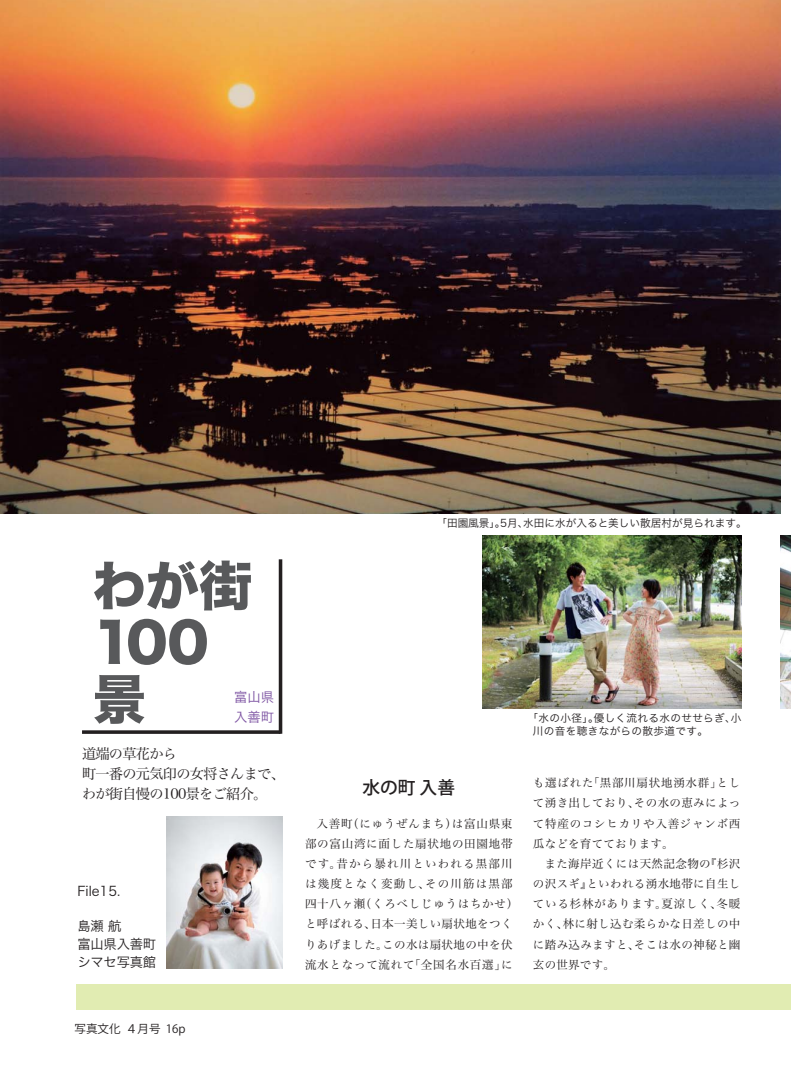
<style>
.page{position:relative;width:791px;height:1074px;background:#fff}
.page>*{position:absolute;margin:0;border:0;box-sizing:border-box;transform-origin:0 0}
.t1{font:53.12px/56.8px "Hira Kaku Std N W8 90 msp RKSJ H";color:#58595b}
.t2{font:17.75px "Koz Go Pro Medium 90 msp RKSJ H";color:#231f20}
.t3{font:14.12px/20.1px "Hira Min Pro W3 90 msp RKSJ H";letter-spacing:-.05em;color:#231f20}
.t4{font:13.25px/17.8px "Hira Kaku Pro W3 90 msp RKSJ H";letter-spacing:-.02em;color:#231f20}
.t5{font:13.25px/20.1px "Hira Kaku Pro W3 90 msp RKSJ H";color:#7b51a1}
.t6{font:11.5px/20.1px "Hira Min Pro W3 90 msp RKSJ H";letter-spacing:.06em;color:#231f20;text-align:justify}
.t7{font:11.5px "Koz Go Pro Regular 90 msp RKSJ H";color:#231f20}
.t8{font:10.62px/13.2px "Hira Kaku Pro W3 90 msp RKSJ H";letter-spacing:.03em;color:#231f20}
.t9{font:10.62px "Hira Kaku Pro W3 90 msp RKSJ H";color:#231f20}
</style>
<div class="page">
<div style="left:76px;top:984px;width:704px;height:26px;background:#e1ecb2"></div>
<svg style="left:278px;top:559px;width:4px;height:175px"></svg>
<svg style="left:82px;top:730px;width:198px;height:4px"></svg>
<img style="left:166px;top:816px;width:116px;height:152px">
<img style="left:0;top:0;width:780px;height:514px">
<img style="left:482px;top:535px;width:259px;height:174px">
<div style="left:780px;top:984px;width:10px;height:26px;background:#e1ecb2"></div>
<img style="left:780px;top:0;width:1px;height:514px">
<img style="left:780px;top:535px;width:10px;height:174px">
<h1 class="t1" style="left:93px;top:564px;width:161px">わが街<br>100景</h1>
<p class="t5" style="left:234px;top:688px;width:41px">富山県入善町</p>
<p class="t3" style="left:82px;top:745px;width:204px">道端の草花から<br>町一番の元気印の女将さんまで、わが街自慢の100景をご紹介。</p>
<p class="t4" style="left:77px;top:883px;width:44px">File15.</p>
<p class="t4" style="left:77px;top:919px;width:80px">島瀬 航<br>富山県入善町シマセ写真館</p>
<p class="t7" style="left:74px;top:1024px;width:113px">写真文化 ４月号 16p</p>
<p class="t9" style="left:436px;top:519px;width:311px">「田園風景」。5月、水田に水が入ると美しい散居村が見られます。</p>
<h2 class="t2" style="left:362px;top:780px;width:94px">水の町 入善</h2>
<p class="t6" style="left:305px;top:814px;width:214px;text-align:center">入善町（にゅうぜんまち）は富山県東<br>部の富山湾に面した扇状地の田園地帯です。昔から暴れ川といわれる黒部川は幾度となく変動し、その川筋は黒部四十八ヶ瀬（くろべしじゅうはちかせ）と呼ばれる、日本一美しい扇状地をつくりあげました。この水は扇状地の中を伏流水となって流れて「全国名水百選」に</p>
<p class="t8" style="left:532px;top:713px;width:210px;text-indent:-5px">「水の小径」。優しく流れる水のせせらぎ、小川の音を聴きながらの散歩道です。</p>
<p class="t6" style="left:532px;top:774px;width:209px">も選ばれた「黒部川扇状地湧水群」として湧き出しており、その水の恵みによって特産のコシヒカリや入善ジャンボ西瓜などを育てております。</p>
<p class="t6" style="left:532px;top:855px;width:209px;text-indent:12px">また海岸近くには天然記念物の『杉沢の沢スギ』といわれる湧水地帯に自生している杉林があります。夏涼しく、冬暖かく、林に射し込む柔らかな日差しの中に踏み込みますと、そこは水の神秘と幽玄の世界です。</p>
</div>
